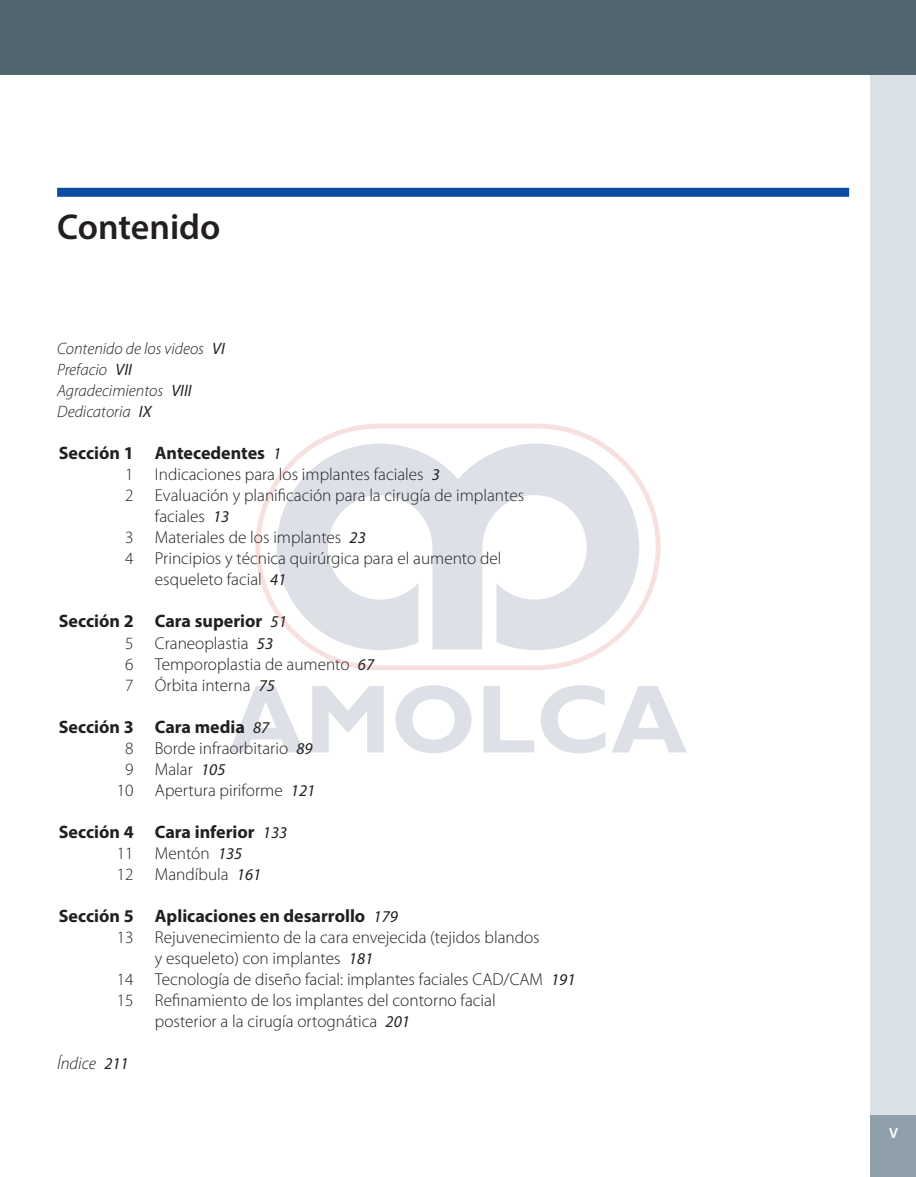
<style>
.page{position:relative;width:916px;height:1177px;background:#fff}
.page>*{position:absolute;margin:0;border:0;box-sizing:border-box;transform-origin:0 0}
.t1{font:600 36px "Myriad Pro";color:#231f20}
.t2{font:700 18px "Myriad Pro";color:#231f20}
.t3{font:300 17.25px/21px "Myriad Pro";color:#231f20}
.t4{font:italic 300 17.25px "Myriad Pro";color:#231f20}
.t5{font:italic 300 16.5px "Myriad Pro";color:#231f20}
.t6{font:600 15px "Myriad Pro";color:#fff}
.s1{font-weight:400}
.s2{font-weight:400;font-style:italic;font-size:16.5px}
.s3{font-weight:400;font-size:16.5px}
</style>
<div class="page">
<div style="left:57px;top:188px;width:792px;height:9px;background:#0d4da1"></div>
<div style="left:870px;top:0;width:46px;height:1176px;background:#dae2e7"></div>
<div style="left:870px;top:1114px;width:46px;height:62px;background:#8fa0aa"></div>
<div style="left:0;top:0;width:916px;height:75px;background:#53656e"></div>
<svg style="left:255px;top:423px;width:406px;height:247px"></svg>
<svg style="left:229px;top:686px;width:75px;height:66px"></svg>
<svg style="left:312px;top:686px;width:72px;height:66px"></svg>
<svg style="left:395px;top:685px;width:77px;height:68px"></svg>
<svg style="left:484px;top:686px;width:50px;height:66px"></svg>
<svg style="left:541px;top:685px;width:64px;height:68px"></svg>
<svg style="left:612px;top:686px;width:75px;height:66px"></svg>
<p class="t1" style="left:57px;top:204px;width:165px">Contenido</p>
<p class="t5" style="left:57px;top:339px;width:169px">Contenido de los videos <span class="s1">VI</span></p>
<p class="t5" style="left:57px;top:360px;width:76px">Prefacio <span class="s1">VII</span></p>
<p class="t5" style="left:57px;top:381px;width:136px">Agradecimientos <span class="s1">VIII</span></p>
<p class="t5" style="left:57px;top:402px;width:96px">Dedicatoria <span class="s1">IX</span></p>
<p class="t2" style="left:59px;top:441px;width:224px">Sección 1 Antecedentes <span class="s2">1</span></p>
<p class="t3" style="left:125px;top:464px;width:316px">1 Indicaciones para los implantes faciales <span class="s2">3</span></p>
<p class="t3" style="left:155px;top:485px;width:371px;text-indent:-30px">2 Evaluación y planificación para la cirugía de implantes faciales <span class="s2">13</span></p>
<p class="t3" style="left:125px;top:527px;width:242px">3 Materiales de los implantes <span class="s2">23</span></p>
<p class="t3" style="left:125px;top:548px;width:378px">4 Principios y técnica quirúrgica para el aumento del</p>
<p class="t3" style="left:155px;top:569px;width:133px">esqueleto facial <span class="s2">41</span></p>
<p class="t2" style="left:59px;top:609px;width:230px">Sección 2 Cara superior <span class="s2">51</span></p>
<p class="t3" style="left:125px;top:632px;width:149px">5 Craneoplastia <span class="s2">53</span></p>
<p class="t3" style="left:125px;top:653px;width:250px">6 Temporoplastia de aumento <span class="s2">67</span></p>
<p class="t3" style="left:125px;top:674px;width:151px">7 Órbita interna <span class="s2">75</span></p>
<p class="t2" style="left:59px;top:714px;width:212px">Sección 3 Cara media <span class="s2">87</span></p>
<p class="t3" style="left:125px;top:737px;width:189px">8 Borde infraorbitario <span class="s2">89</span></p>
<p class="t3" style="left:125px;top:758px;width:102px">9 Malar <span class="s2">105</span></p>
<p class="t3" style="left:117px;top:779px;width:200px">10 Apertura piriforme <span class="s2">121</span></p>
<p class="t2" style="left:59px;top:819px;width:230px">Sección 4 Cara inferior <span class="s2">133</span></p>
<p class="t3" style="left:117px;top:842px;width:127px">11 Mentón <span class="s2">135</span></p>
<p class="t3" style="left:117px;top:863px;width:146px">12 Mandíbula <span class="s2">161</span></p>
<p class="t2" style="left:59px;top:903px;width:341px">Sección 5 Aplicaciones en desarrollo <span class="s2">179</span></p>
<p class="t3" style="left:117px;top:926px;width:424px">13 Rejuvenecimiento de la cara envejecida (tejidos blandos</p>
<p class="t3" style="left:155px;top:947px;width:220px">y esqueleto) con implantes <span class="s2">181</span></p>
<p class="t3" style="left:117px;top:968px;width:460px">14 Tecnología de diseño facial: implantes faciales CAD/CAM <span class="s2">191</span></p>
<p class="t3" style="left:117px;top:989px;width:380px">15 Refinamiento de los implantes del contorno facial</p>
<p class="t3" style="left:155px;top:1010px;width:256px">posterior a la cirugía ortognática <span class="s2">201</span></p>
<p class="t4" style="left:57px;top:1052px;width:73px">Índice <span class="s3">211</span></p>
<p class="t6" style="left:889px;top:1122px;width:11px">V</p>
</div>
